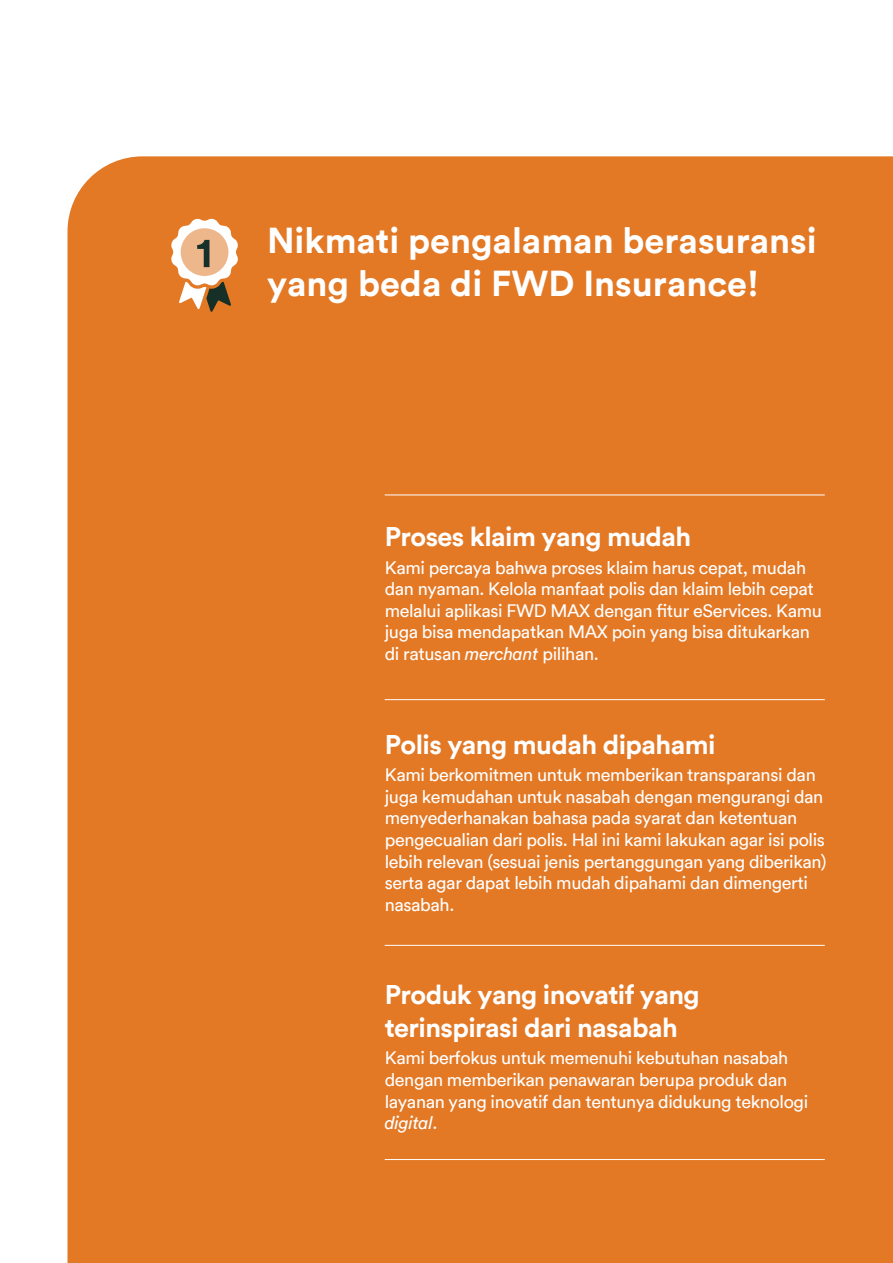
<style>
.page{position:relative;width:893px;height:1263px;background:#fff}
.page>*{position:absolute;margin:0;border:0;box-sizing:border-box;transform-origin:0 0}
.t1{font:700 36px/43.2px "FWD Circular TT";color:#fff}
.t2{font:700 27px/32.4px "FWD Circular TT";letter-spacing:-.02em;color:#fff}
.t3{font:18px/21.6px "FWD Circular TT";letter-spacing:-.02em;color:#fff}
.s1{font-style:italic}
</style>
<div class="page">
<div style="left:68px;top:156px;width:825px;height:1107px;background:#e37825"></div>
<svg style="left:171px;top:219px;width:67px;height:93px"></svg>
<hr style="left:385px;top:495px;width:440px;height:1px;background:#fff">
<hr style="left:385px;top:699px;width:440px;height:1px;background:#fff">
<hr style="left:385px;top:945px;width:440px;height:1px;background:#fff">
<hr style="left:385px;top:1159px;width:440px;height:1px;background:#fff">
<h1 class="t1" style="left:267px;top:220px;width:551px">Nikmati pengalaman berasuransi yang beda di FWD Insurance!</h1>
<h2 class="t2" style="left:385px;top:521px;width:308px">Proses klaim yang mudah</h2>
<p class="t3" style="left:385px;top:557px;width:439px">Kami percaya bahwa proses klaim harus cepat, mudah dan nyaman. Kelola manfaat polis dan klaim lebih cepat melalui aplikasi FWD MAX dengan fitur eServices. Kamu juga bisa mendapatkan MAX poin yang bisa ditukarkan di ratusan <span class="s1">merchant</span> pilihan.</p>
<h2 class="t2" style="left:385px;top:729px;width:332px">Polis yang mudah dipahami</h2>
<p class="t3" style="left:385px;top:765px;width:444px">Kami berkomitmen untuk memberikan transparansi dan juga kemudahan untuk nasabah dengan mengurangi dan menyederhanakan bahasa pada syarat dan ketentuan pengecualian dari polis. Hal ini kami lakukan agar isi polis lebih relevan (sesuai jenis pertanggungan yang diberikan) serta agar dapat lebih mudah dipahami dan dimengerti nasabah.</p>
<h2 class="t2" style="left:385px;top:980px;width:317px">Produk yang inovatif yang terinspirasi dari nasabah</h2>
<p class="t3" style="left:385px;top:1048px;width:425px">Kami berfokus untuk memenuhi kebutuhan nasabah dengan memberikan penawaran berupa produk dan layanan yang inovatif dan tentunya didukung teknologi <span class="s1">digital</span>.</p>
</div>
